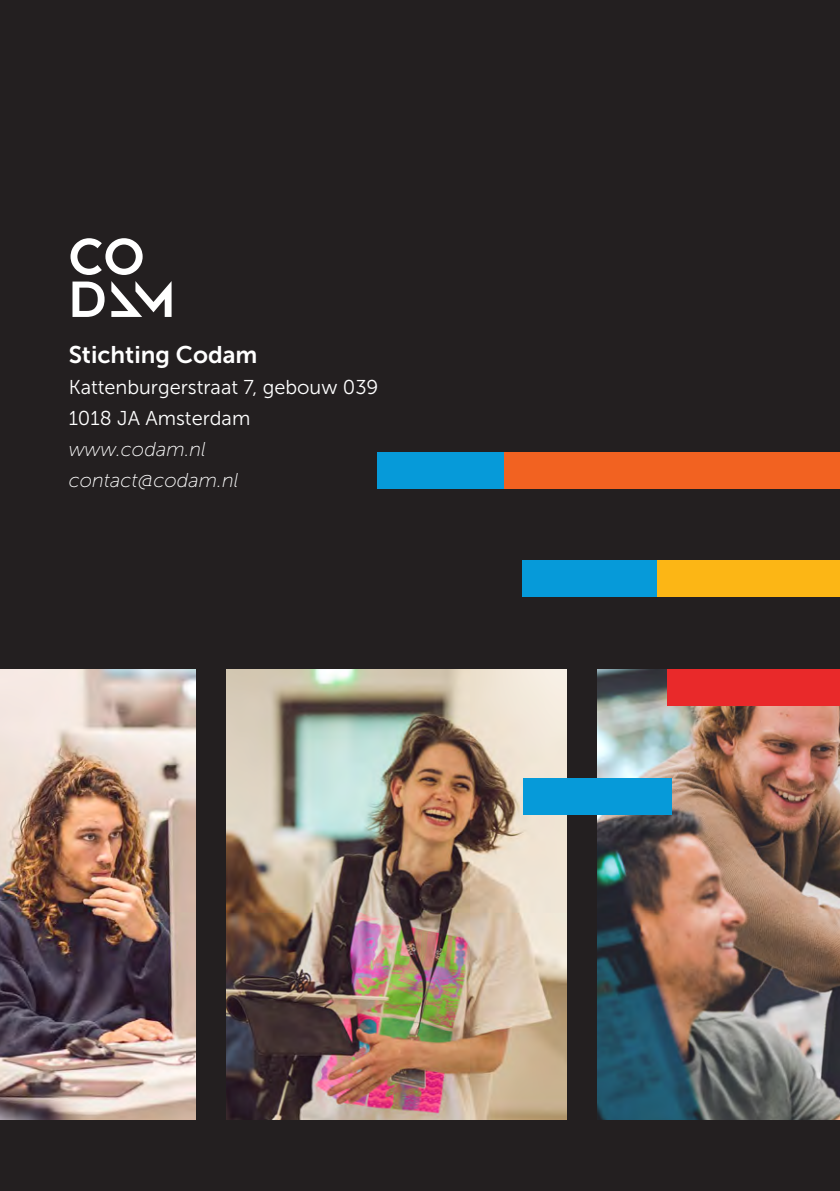
<style>
.page{position:relative;width:840px;height:1191px;background:#fff}
.page>*{position:absolute;margin:0;border:0;box-sizing:border-box;transform-origin:0 0}
.t1{font:24px "Museo Sans 700";color:#fff}
.t2{font:20px "Museo Sans 300";color:#fff}
.t3{font:italic 20px "Museo Sans 100";color:#fff}
</style>
<div class="page">
<div style="left:0;top:0;width:839px;height:1191px;background:#231f20"></div>
<svg style="left:72px;top:281px;width:32px;height:36px"></svg>
<svg style="left:70px;top:238px;width:72px;height:37px"></svg>
<svg style="left:111px;top:281px;width:60px;height:36px"></svg>
<img style="left:0;top:669px;width:195px;height:450px">
<img style="left:597px;top:669px;width:242px;height:450px">
<img style="left:226px;top:669px;width:340px;height:450px">
<div style="left:503px;top:452px;width:336px;height:36px;background:#f26221"></div>
<div style="left:667px;top:669px;width:172px;height:37px;background:#e9292a"></div>
<div style="left:522px;top:778px;width:149px;height:36px;background:#069ad9"></div>
<div style="left:377px;top:452px;width:126px;height:36px;background:#069ad9"></div>
<div style="left:522px;top:561px;width:135px;height:36px;background:#069ad9"></div>
<div style="left:657px;top:561px;width:182px;height:36px;background:#fcb615"></div>
<p class="t1" style="left:69px;top:342px;width:190px">Stichting Codam</p>
<p class="t2" style="left:69px;top:377px;width:311px">Kattenburgerstraat 7, gebouw 039</p>
<p class="t2" style="left:69px;top:408px;width:183px">1018 JA Amsterdam</p>
<p class="t3" style="left:69px;top:439px;width:139px">www.codam.nl</p>
<p class="t3" style="left:69px;top:470px;width:171px">contact@codam.nl</p>
</div>
